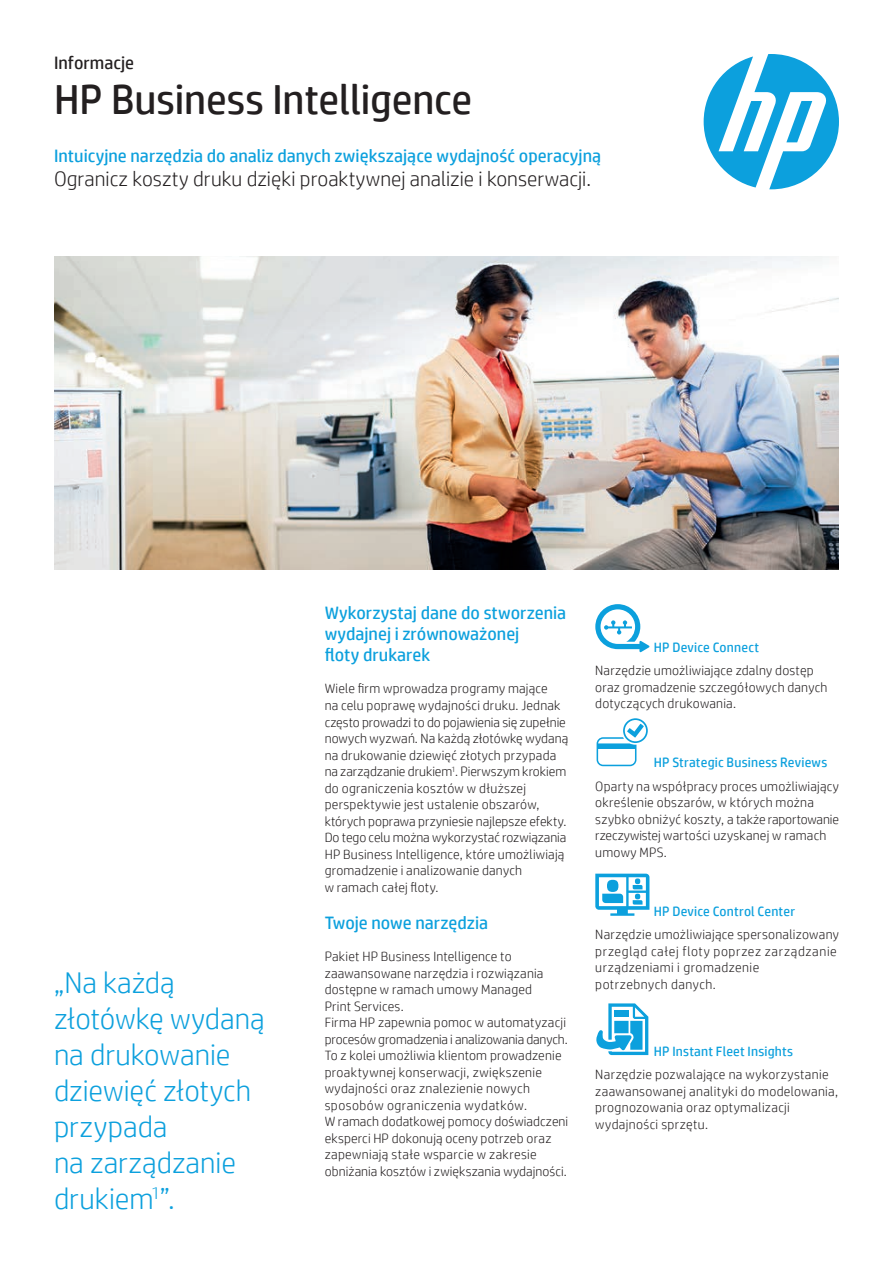
<style>
.page{position:relative;width:893px;height:1263px;background:#fff}
.page>*{position:absolute;margin:0;border:0;box-sizing:border-box;transform-origin:0 0}
.Headline_28_30{font:42px "HP Simplified";letter-spacing:-.005em;color:#231f20}
.Quote_20{font:300 30px/36px "HP Simplified";color:#0ca0dd}
.Intro_14_16{font:300 21px "HP Simplified";color:#231f20}
.Subhead_13_15_regula{font:18px/21px "HP Simplified";color:#0ca0dd}
.Subhead_no_space{font:18px "HP Simplified";color:#0ca0dd}
.Document_type_12_14{font:18px "HP Simplified";color:#231f20}
.Body{font:300 13.5px/16.5px "HP Simplified";letter-spacing:.015em;color:#231f20}
.Body_last_10_space_a{font:300 13.5px/16.5px "HP Simplified";letter-spacing:.02em;color:#231f20}
.Body_last_12_space_a{font:300 13.5px/16.5px "HP Simplified";letter-spacing:.035em;color:#231f20}
.Body_no_space_after{font:300 13.5px/16.5px "HP Simplified";letter-spacing:.015em;color:#231f20}
.Subhead_10_blue{font:13.5px "HP Simplified";letter-spacing:.015em;color:#0ca0dd}
</style>
<div class="page">
<img style="left:54px;top:256px;width:785px;height:313px">
<svg style="left:704px;top:54px;width:135px;height:135px"></svg>
<svg style="left:595px;top:604px;width:54px;height:48px"></svg>
<svg style="left:597px;top:718px;width:51px;height:48px"></svg>
<svg style="left:595px;top:874px;width:54px;height:42px"></svg>
<svg style="left:596px;top:1003px;width:52px;height:52px"></svg>
<p class="Document_type_12_14" style="left:54px;top:51px;width:82px">Informacje</p>
<p class="Headline_28_30" style="left:54px;top:72px;width:420px">HP Business Intelligence</p>
<p class="Subhead_no_space" style="left:54px;top:144px;width:549px">Intuicyjne narzędzia do analiz danych zwiększające wydajność operacyjną</p>
<p class="Intro_14_16" style="left:54px;top:165px;width:539px">Ogranicz koszty druku dzięki proaktywnej analizie i konserwacji.</p>
<p class="Quote_20" style="left:54px;top:964px;width:212px">„Na każdą złotówkę wydaną na drukowanie dziewięć złotych przypada<br>na zarządzanie drukiem<sup>1</sup>”.</p>
<p class="Subhead_13_15_regula" style="left:325px;top:602px;width:243px">Wykorzystaj dane do stworzenia wydajnej i zrównoważonej<br>floty drukarek</p>
<p class="Body" style="left:325px;top:680px;width:245px">Wiele firm wprowadza programy mające<br>na celu poprawę wydajności druku. Jednak często prowadzi to do pojawienia się zupełnie nowych wyzwań. Na każdą złotówkę wydaną na drukowanie dziewięć złotych przypada na zarządzanie drukiem<sup>1</sup>. Pierwszym krokiem do ograniczenia kosztów w dłuższej perspektywie jest ustalenie obszarów, których poprawa przyniesie najlepsze efekty.<br>Do tego celu można wykorzystać rozwiązania HP Business Intelligence, które umożliwiają gromadzenie i analizowanie danych<br>w ramach całej floty.</p>
<p class="Subhead_13_15_regula" style="left:325px;top:912px;width:165px">Twoje nowe narzędzia</p>
<p class="Body_no_space_after" style="left:325px;top:948px;width:220px">Pakiet HP Business Intelligence to zaawansowane narzędzia i rozwiązania dostępne w ramach umowy Managed<br>Print Services.</p>
<p class="Body" style="left:325px;top:1014px;width:245px">Firma HP zapewnia pomoc w automatyzacji procesów gromadzenia i analizowania danych.<br>To z kolei umożliwia klientom prowadzenie proaktywnej konserwacji, zwiększenie wydajności oraz znalezienie nowych sposobów ograniczenia wydatków.<br>W ramach dodatkowej pomocy doświadczeni eksperci HP dokonują oceny potrzeb oraz zapewniają stałe wsparcie w zakresie obniżania kosztów i zwiększania wydajności.</p>
<p class="Subhead_10_blue" style="left:654px;top:639px;width:107px">HP Device Connect</p>
<p class="Body_last_10_space_a" style="left:595px;top:662px;width:234px">Narzędzie umożliwiające zdalny dostęp oraz gromadzenie szczegółowych danych dotyczących drukowania.</p>
<p class="Subhead_10_blue" style="left:654px;top:754px;width:175px">HP Strategic Business Reviews</p>
<p class="Body_last_10_space_a" style="left:595px;top:777px;width:245px">Oparty na współpracy proces umożliwiający określenie obszarów, w których można szybko obniżyć koszty, a także raportowanie rzeczywistej wartości uzyskanej w ramach umowy MPS.</p>
<p class="Subhead_10_blue" style="left:654px;top:902px;width:143px">HP Device Control Center</p>
<p class="Body_last_12_space_a" style="left:595px;top:926px;width:245px">Narzędzie umożliwiające spersonalizowany przegląd całej floty poprzez zarządzanie urządzeniami i gromadzenie<br>potrzebnych danych.</p>
<p class="Subhead_10_blue" style="left:654px;top:1042px;width:141px">HP Instant Fleet Insights</p>
<p class="Body_last_10_space_a" style="left:595px;top:1066px;width:244px">Narzędzie pozwalające na wykorzystanie zaawansowanej analityki do modelowania, prognozowania oraz optymalizacji wydajności sprzętu.</p>
</div>
